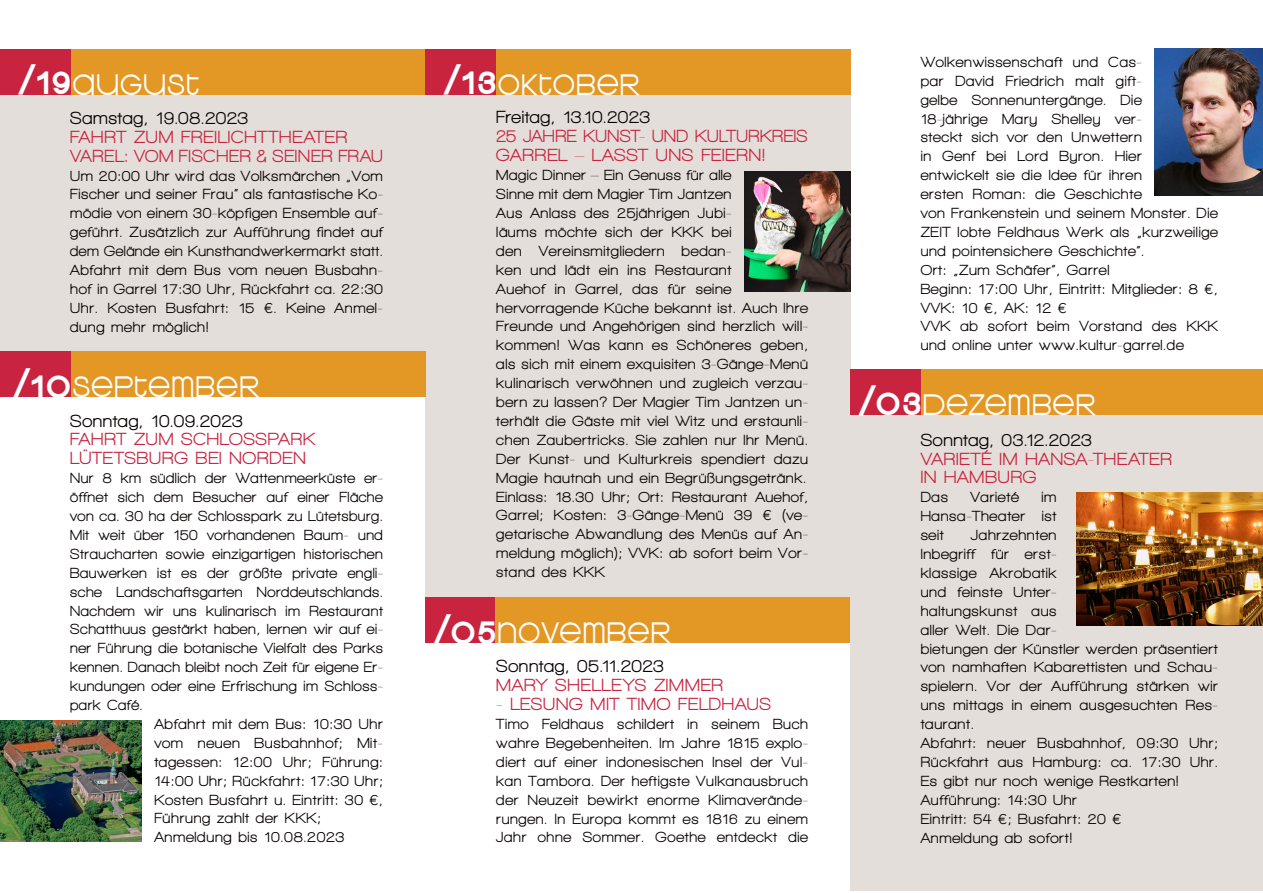
<style>
.page{position:relative;width:1263px;height:893px;background:#fff}
.page>*{position:absolute;margin:0;border:0;box-sizing:border-box;transform-origin:0 0}
.t1{font:36px "Kravitz Thermal";letter-spacing:.04em;color:#fff}
.t2{font:800 18px/18.9px "Walkway";letter-spacing:.045em;color:#c8233f}
.t3{font:800 18px "Walkway";letter-spacing:.025em;color:#080302}
.t4{font:800 18px "Walkway";letter-spacing:.045em;color:#c8233f;scale:.96 1}
.t5{font:800 15px/18.9px "Walkway";letter-spacing:.045em;color:#080302;text-align:justify}
.s1{font-family:"Kravitz Extra Thermal"}
</style>
<div class="page">
<div style="left:0;top:94px;width:425px;height:258px;background:#e3ded9"></div>
<div style="left:425px;top:50px;width:425px;height:547px;background:#e3ded9"></div>
<div style="left:70px;top:49px;width:355px;height:45px;background:#e39724"></div>
<div style="left:70px;top:352px;width:355px;height:45px;background:#e39724"></div>
<div style="left:0;top:49px;width:70px;height:45px;background:#c8233f"></div>
<div style="left:0;top:352px;width:70px;height:45px;background:#c8233f"></div>
<div style="left:425px;top:597px;width:70px;height:46px;background:#c8233f"></div>
<div style="left:495px;top:597px;width:355px;height:46px;background:#e39724"></div>
<div style="left:495px;top:49px;width:355px;height:45px;background:#e39724"></div>
<div style="left:425px;top:49px;width:70px;height:45px;background:#c8233f"></div>
<img style="left:0;top:721px;width:142px;height:121px">
<img style="left:1154px;top:49px;width:109px;height:147px">
<div style="left:850px;top:376px;width:413px;height:515px;background:#e3ded9"></div>
<div style="left:920px;top:370px;width:343px;height:45px;background:#e39724"></div>
<div style="left:850px;top:370px;width:71px;height:45px;background:#c8233f"></div>
<img style="left:1076px;top:493px;width:187px;height:132px">
<img style="left:744px;top:171px;width:106px;height:121px">
<h1 class="t1" style="left:17px;top:65px;width:183px"><span class="s1">/19</span>August</h1>
<p class="t3" style="left:70px;top:108px;width:179px">Samstag, 19.08.2023</p>
<p class="t2" style="left:70px;top:127px;width:234px">Fahrt zu m Freilichttheater<br>Vare</p>
<p class="t2" style="left:115px;top:146px;width:196px">l: Vom Fischer &amp; seiner</p>
<p class="t2" style="left:338px;top:146px;width:22px">Frau</p>
<p class="t5" style="left:70px;top:166px;width:314px">Um 20:00 Uhr wird das Volksmärchen „Vom Fischer und seiner Frau“ als fantastische Ko&shy;mödie von einem 30-köpfigen Ensemble auf&shy;geführt. Zusätzlich zur Aufführung findet auf dem Gelände ein Kunsthandwerkermarkt statt.<br>Abfahrt mit dem Bus vom neuen Busbahn&shy;hof in Garrel 17:30 Uhr, Rückfahrt ca. 22:30<br>Uhr. Kosten Busfahrt: 15 €. Keine Anmel&shy;dung mehr möglich!</p>
<h1 class="t1" style="left:11px;top:368px;width:250px"><span class="s1">/10</span>september</h1>
<p class="t3" style="left:70px;top:411px;width:174px">Sonntag, 10.09.2023</p>
<p class="t2" style="left:70px;top:430px;width:173px">Fahrt zu m Schloss</p>
<p class="t2" style="left:268px;top:430px;width:25px">park</p>
<p class="t2" style="left:70px;top:449px;width:36px">Lütetsburg</p>
<p class="t2" style="left:196px;top:449px;width:99px">bei Norden</p>
<p class="t5" style="left:70px;top:469px;width:314px">Nur 8 km südlich der Wattenmeerküste er-</p>
<p class="t5" style="left:70px;top:487px;width:314px">öffnet sich dem Besucher auf einer Fläche</p>
<p class="t5" style="left:70px;top:506px;width:314px">von ca. 30 ha der Schlosspark zu Lütetsburg.</p>
<p class="t5" style="left:70px;top:525px;width:314px">Mit weit über 150 vorhandenen Baum- und</p>
<p class="t5" style="left:70px;top:544px;width:314px">Straucharten sowie einzigartigen historischen</p>
<p class="t5" style="left:70px;top:563px;width:314px">Bauwerken ist es der größte private engli-</p>
<p class="t5" style="left:70px;top:582px;width:314px">sche Landschaftsgarten Norddeutschlands.</p>
<p class="t5" style="left:70px;top:601px;width:314px">Nachdem wir uns kulinarisch im Restaurant</p>
<p class="t5" style="left:70px;top:620px;width:314px">Schatthuus gestärkt haben, lernen wir auf ei-</p>
<p class="t5" style="left:70px;top:639px;width:314px">ner Führung die botanische Vielfalt des Parks</p>
<p class="t5" style="left:70px;top:658px;width:314px">kennen. Danach bleibt noch Zeit für eigene Er-</p>
<p class="t5" style="left:70px;top:676px;width:314px">kundungen oder eine Erfrischung im Schloss-</p>
<p class="t5" style="left:70px;top:695px;width:74px">park Café.</p>
<p class="t5" style="left:154px;top:714px;width:230px">Abfahrt mit dem Bus: 10:30 Uhr</p>
<p class="t5" style="left:154px;top:733px;width:230px">vom neuen Busbahnhof; Mit-</p>
<p class="t5" style="left:154px;top:752px;width:230px">tagessen: 12:00 Uhr; Führung:</p>
<p class="t5" style="left:154px;top:771px;width:230px">14:00 Uhr; Rückfahrt: 17:30 Uhr;</p>
<p class="t5" style="left:154px;top:790px;width:230px">Kosten Busfahrt u. Eintritt: 30 €,</p>
<p class="t5" style="left:154px;top:809px;width:168px">Führung zahlt der KKK;</p>
<p class="t5" style="left:154px;top:828px;width:191px">Anmeldung bis 10.08.2023</p>
<h1 class="t1" style="left:442px;top:65px;width:199px"><span class="s1">/13</span>oktober</h1>
<p class="t3" style="left:496px;top:108px;width:155px">Freitag, 13.10.2023</p>
<p class="t4" style="left:496px;top:127px;width:117px">25 Jahre Kunst</p>
<p class="t4" style="left:639px;top:127px;width:104px">- un d Kulturkre</p>
<p class="t4" style="left:794px;top:127px;width:13px">is</p>
<p class="t2" style="left:496px;top:146px;width:27px">Garre</p>
<p class="t2" style="left:558px;top:146px;width:46px">l – Lasst</p>
<p class="t2" style="left:656px;top:146px;width:14px">uns</p>
<p class="t2" style="left:701px;top:146px;width:37px">feiern</p>
<p class="t2" style="left:762px;top:146px;width:5px">!</p>
<p class="t5" style="left:496px;top:166px;width:313px;text-align:left">Magic Dinner – Ein Genuss für alle<br>Sinne mit dem Magier Tim Jantzen<br>Aus Anlass des 25jährigen Jubi-<br>läums möchte sich der KKK bei<br>den Vereinsmitgliedern bedan-<br>ken und lädt ein ins Restaurant<br>Auehof in Garrel, das für seine hervorragende Küche bekannt ist. Auch Ihre Freunde und Angehörigen sind herzlich will&shy;kommen! Was kann es Schöneres geben, als sich mit einem exquisiten 3-Gänge-Menü kulinarisch verwöhnen und zugleich verzau&shy;bern zu lassen? Der Magier Tim Jantzen un&shy;terhält die Gäste mit viel Witz und erstaunli&shy;chen Zaubertricks. Sie zahlen nur Ihr Menü.<br>Der Kunst- und Kulturkreis spendiert dazu Magie hautnah und ein Begrüßungsgetränk.<br>Einlass: 18.30 Uhr; Ort: Restaurant Auehof, Garrel; Kosten: 3-Gänge-Menü 39 € (ve&shy;getarische Abwandlung des Menüs auf An&shy;meldung möglich); VVK: ab sofort beim Vor&shy;stand des KKK</p>
<h1 class="t1" style="left:432px;top:613px;width:240px"><span class="s1">/05</span>november</h1>
<p class="t3" style="left:496px;top:657px;width:169px">Sonntag, 05.11.2023</p>
<p class="t2" style="left:496px;top:675px;width:14px">Mar</p>
<p class="t2" style="left:536px;top:675px;width:177px">y Shelleys Zimmer</p>
<p class="t2" style="left:496px;top:694px;width:27px">- Lesung</p>
<p class="t2" style="left:591px;top:694px;width:158px">mit Timo Feldhaus</p>
<p class="t5" style="left:496px;top:714px;width:313px">Timo Feldhaus schildert in seinem Buch wahre Begebenheiten. Im Jahre 1815 explo&shy;diert auf einer indonesischen Insel der Vul&shy;kan Tambora. Der heftigste Vulkanausbruch der Neuzeit bewirkt enorme Klimaverände&shy;rungen. In Europa kommt es 1816 zu einem Jahr ohne Sommer. Goethe entdeckt die</p>
<p class="t5" style="left:921px;top:52px;width:299px;text-align:left">Wolkenwissenschaft und Cas-<br>par David Friedrich malt gift-<br>gelbe Sonnenuntergänge. Die<br>18-jährige Mary Shelley ver-<br>steckt sich vor den Unwettern<br>in Genf bei Lord Byron. Hier<br>entwickelt sie die Idee für ihren<br>ersten Roman: die Geschichte<br>von Frankenstein und seinem Monster. Die<br>ZEIT lobte Feldhaus Werk als „kurzweilige und pointensichere Geschichte“.<br>Ort: „Zum Schäfer“, Garrel<br>Beginn: 17:00 Uhr, Eintritt: Mitglieder: 8 €,<br>VVK: 10 €, AK: 12 €<br>VVK ab sofort beim Vorstand des KKK und online unter www.kultur-garrel.de</p>
<h1 class="t1" style="left:857px;top:385px;width:240px"><span class="s1">/03</span>dezember</h1>
<p class="t3" style="left:921px;top:430px;width:173px">Sonntag, 03.12.2023</p>
<p class="t2" style="left:921px;top:449px;width:119px">Varieté im Hansa</p>
<p class="t2" style="left:1088px;top:449px;width:41px">-Theater</p>
<p class="t2" style="left:921px;top:468px;width:79px">in Hamburg</p>
<p class="t5" style="left:921px;top:488px;width:29px">Das</p>
<p class="t5" style="left:970px;top:488px;width:50px">Varieté</p>
<p class="t5" style="left:921px;top:488px;width:137px;text-indent:121px">im Hansa-Theater ist seit</p>
<p class="t5" style="left:921px;top:525px;width:299px;text-align:left;text-indent:50px">Jahrzehnten<br>Inbegriff für erst-<br>klassige Akrobatik<br>und feinste Unter-<br>haltungskunst aus<br>aller Welt. Die Dar-<br>bietungen der Künstler werden präsentiert von namhaften Kabarettisten und Schau&shy;spielern. Vor der Aufführung stärken wir uns mittags in einem ausgesuchten Res&shy;taurant.<br>Abfahrt: neuer Busbahnhof, 09:30 Uhr;<br>Rückfahrt aus Hamburg: ca. 17:30 Uhr.<br>Es gibt nur noch wenige Restkarten!<br>Aufführung: 14:30 Uhr<br>Eintritt: 54 €; Busfahrt: 20 €<br>Anmeldung ab sofort!</p>
</div>
